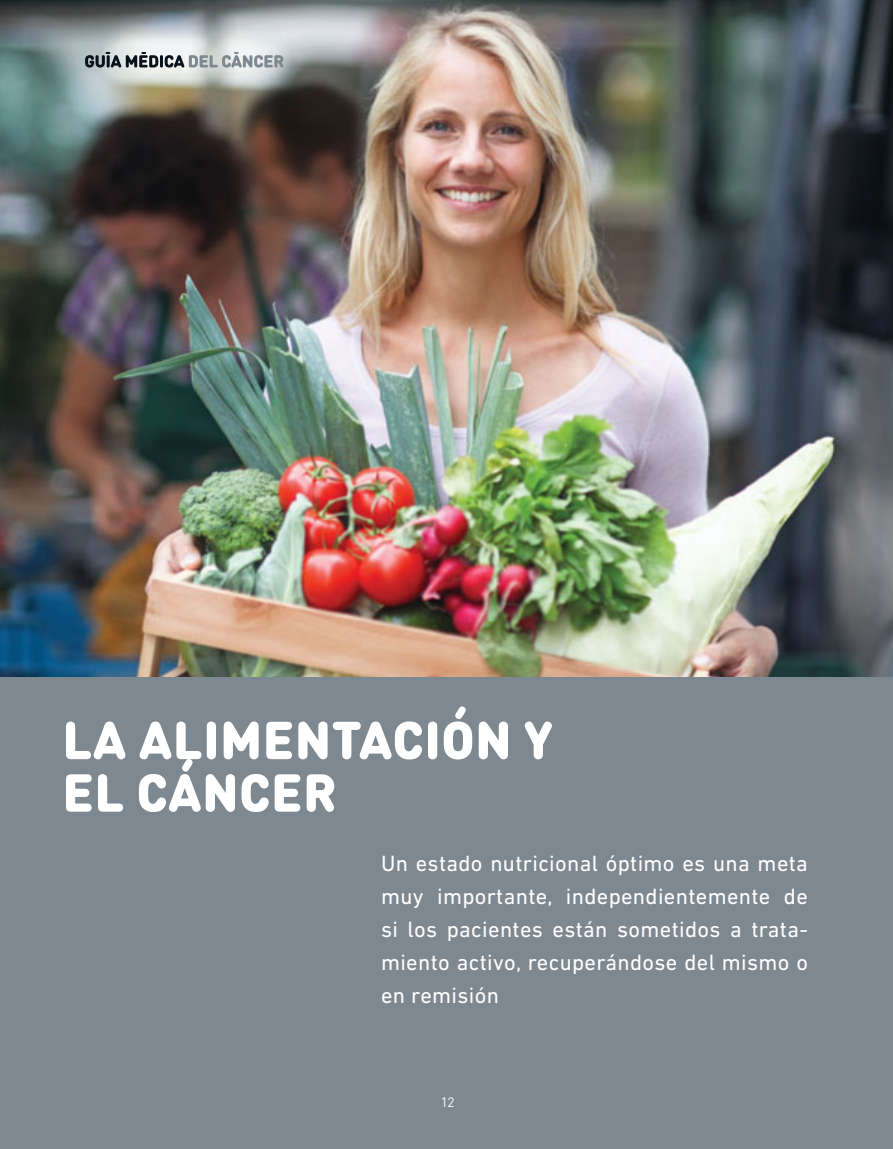
<style>
.page{position:relative;width:893px;height:1149px;background:#fff}
.page>*{position:absolute;margin:0;border:0;box-sizing:border-box;transform-origin:0 0}
.t1{font:900 52.5px/52.5px "DIN Round OT";letter-spacing:.005em;color:#fff}
.t2{font:22.5px/33px "DIN Next LT Pro";letter-spacing:.015em;color:#fff;text-align:justify}
.t3{font:13.5px "DIN";color:#fff}
</style>
<div class="page">
<div style="left:0;top:64px;width:893px;height:1084px;background:#7e8890"></div>
<img style="left:0;top:0;width:893px;height:676px">
<svg style="left:85px;top:52px;width:198px;height:16px"></svg>
<h1 class="t1" style="left:62px;top:714px;width:492px">LA ALIMENTACIÓN Y<br>EL CÁNCER</h1>
<p class="t2" style="left:381px;top:849px;width:428px">Un estado nutricional óptimo es una meta muy importante, independientemente de si los pacientes están sometidos a trata&shy;miento activo, recuperándose del mismo o en remisión</p>
<p class="t3" style="left:441px;top:1092px;width:15px">12</p>
</div>
